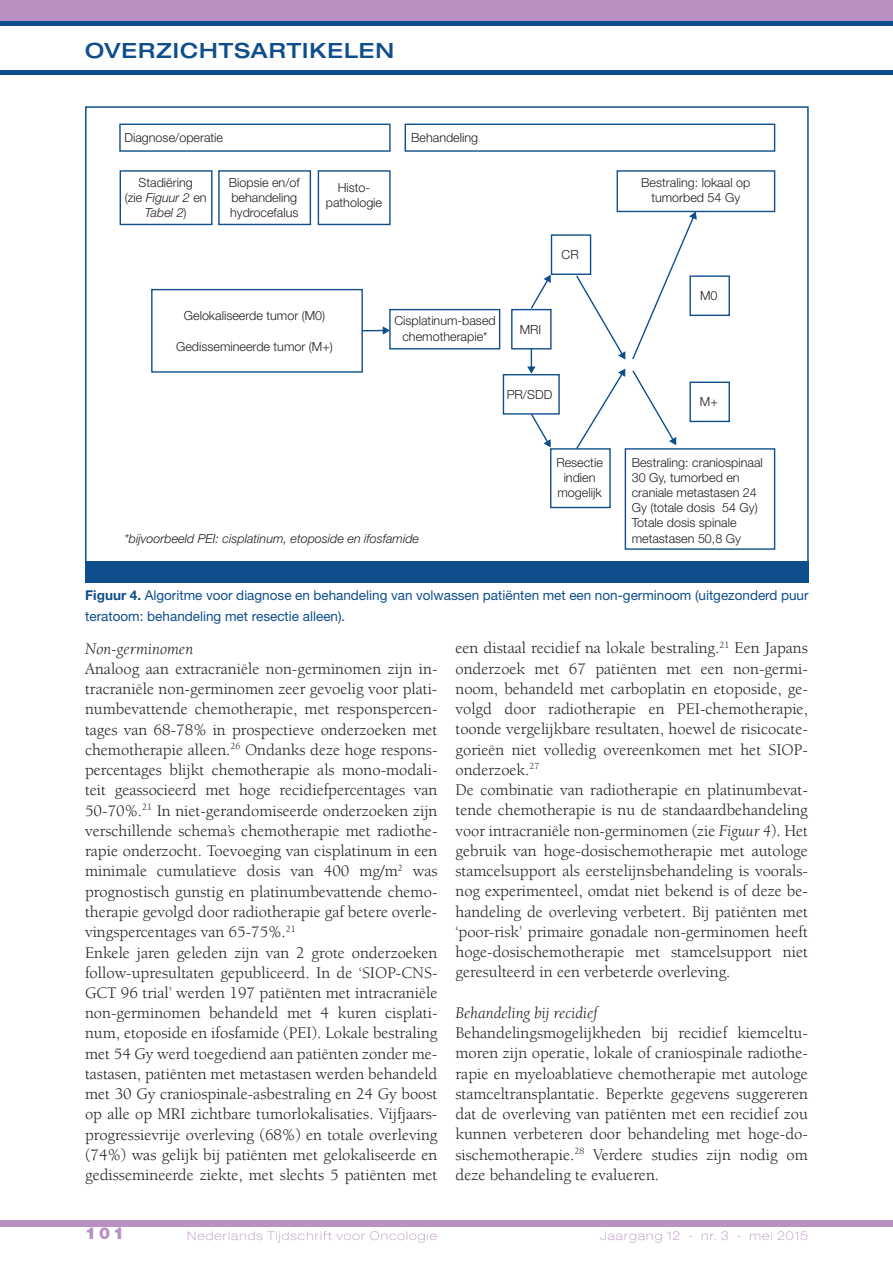
<style>
.page{position:relative;width:893px;height:1263px;background:#fff}
.page>*{position:absolute;margin:0;border:0;box-sizing:border-box;transform-origin:0 0}
.t1{font:500 expanded 21px "Helvetica Neue LT Std";letter-spacing:.05em;color:#0f4e8c}
.t2{font:16.5px/20.2px "Berkeley LT";color:#231f20}
.t3{font:italic 16.5px "Berkeley LT";color:#231f20}
.t4{font:900 16.5px "Helvetica Neue LT Std";color:#b890c2}
.t5{font:13.5px/21px "Helvetica Neue LT Std";color:#0f4e8c}
.t6{font:300 12.6px/15px "Helvetica Neue LT Std";color:#231f20;text-align:center}
.t7{font:italic 300 12.6px "Helvetica Neue LT Std";color:#231f20}
.t8{font:100 expanded 12px "Helvetica Neue LT Std";letter-spacing:.09em;color:#b890c2}
.s1{font-style:italic}
.s2{font-weight:700}
</style>
<div class="page">
<div style="left:0;top:0;width:893px;height:23px;background:#b890c2"></div>
<div style="left:0;top:1220px;width:893px;height:7px;background:#b890c2"></div>
<hr style="left:0;top:70px;width:893px;height:4px;background:#0f4e8c">
<div style="left:0;top:21px;width:893px;height:5px;background:#0f4e8c"></div>
<svg style="left:85px;top:106px;width:724px;height:456px"></svg>
<div style="left:85px;top:562px;width:724px;height:21px;background:#0f4e8c"></div>
<p class="t1" style="left:85px;top:37px;width:311px">OVERZICHTSARTIKELEN</p>
<p class="t6" style="left:124px;top:129px;width:100px">Diagnose/operatie</p>
<p class="t6" style="left:125px;top:174px;width:83px">Stadiëring<br>(zie <span class="s1">Figuur 2</span> en<br><span class="s1">Tabel 2</span>)</p>
<p class="t6" style="left:229px;top:174px;width:72px;text-align:left">Biopsie en/of behandeling hydrocefalus</p>
<p class="t6" style="left:326px;top:180px;width:58px">Histo&shy;pathologie</p>
<p class="t6" style="left:411px;top:129px;width:68px">Behandeling</p>
<p class="t6" style="left:562px;top:247px;width:19px">CR</p>
<p class="t6" style="left:184px;top:308px;width:143px">Gelokaliseerde tumor (M0)</p>
<p class="t6" style="left:176px;top:338px;width:158px">Gedissemineerde tumor (M+)</p>
<p class="t6" style="left:394px;top:313px;width:103px">Cisplatinum-based chemotherapie*</p>
<p class="t6" style="left:520px;top:322px;width:23px">MRI</p>
<p class="t6" style="left:507px;top:387px;width:47px">PR/SDD</p>
<p class="t6" style="left:641px;top:174px;width:111px">Bestraling: lokaal op tumorbed 54 Gy</p>
<p class="t6" style="left:700px;top:288px;width:19px">M0</p>
<p class="t6" style="left:700px;top:394px;width:19px">M+</p>
<p class="t7" style="left:124px;top:531px;width:296px">*bijvoorbeeld PEI: cisplatinum, etoposide en ifosfamide</p>
<p class="t6" style="left:556px;top:455px;width:48px">Resectie indien mogelijk</p>
<p class="t6" style="left:632px;top:455px;width:133px;text-align:left">Bestraling: craniospinaal<br>30 Gy, tumorbed en craniale metastasen 24<br>Gy (totale dosis 54 Gy)<br>Totale dosis spinale metastasen 50,8 Gy</p>
<p class="t5" style="left:85px;top:585px;width:725px"><span class="s2">Figuur 4.</span> Algoritme voor diagnose en behandeling van volwassen patiënten met een non-germinoom (uitgezonderd puur teratoom: behandeling met resectie alleen).</p>
<p class="t3" style="left:85px;top:640px;width:110px">Non-germinomen</p>
<p class="t2" style="left:85px;top:659px;width:354px">Analoog aan extracraniële non-germinomen zijn in&shy;tracraniële non-germinomen zeer gevoelig voor plati&shy;numbevattende chemotherapie, met responspercen&shy;tages van 68-78% in prospectieve onderzoeken met chemotherapie alleen.<sup>26</sup> Ondanks deze hoge respons&shy;percentages blijkt chemotherapie als mono-modali&shy;teit geassocieerd met hoge recidiefpercentages van 50-70%.<sup>21</sup> In niet-gerandomiseerde onderzoeken zijn verschillende schema’s chemotherapie met radiothe&shy;rapie onderzocht. Toevoeging van cisplatinum in een minimale cumulatieve dosis van 400 mg/m<sup>2</sup> was prognostisch gunstig en platinumbevattende chemo&shy;therapie gevolgd door radiotherapie gaf betere overle&shy;vingspercentages van 65-75%.<sup>21<br></sup>Enkele jaren geleden zijn van 2 grote onderzoeken follow-upresultaten gepubliceerd. In de ‘SIOP-CNS-GCT 96 trial’ werden 197 patiënten met intracraniële non-germinomen behandeld met 4 kuren cisplati&shy;num, etoposide en ifosfamide (PEI). Lokale bestraling met 54 Gy werd toegediend aan patiënten zonder me&shy;tastasen, patiënten met metastasen werden behandeld met 30 Gy craniospinale-asbestraling en 24 Gy boost op alle op MRI zichtbare tumorlokalisaties. Vijfjaars&shy;progressievrije overleving (68%) en totale overleving (74%) was gelijk bij patiënten met gelokaliseerde en gedissemineerde ziekte, met slechts 5 patiënten met</p>
<p class="t2" style="left:455px;top:638px;width:354px">een distaal recidief na lokale bestraling.<sup>21</sup> Een Japans onderzoek met 67 patiënten met een non-germi&shy;noom, behandeld met carboplatin en etoposide, ge&shy;volgd door radiotherapie en PEI-chemotherapie, toonde vergelijkbare resultaten, hoewel de risicocate&shy;gorieën niet volledig overeenkomen met het SIOP&shy;onderzoek.<sup>27<br></sup>De combinatie van radiotherapie en platinumbevat&shy;tende chemotherapie is nu de standaardbehandeling voor intracraniële non-germinomen (zie <span class="s1">Figuur 4</span>). Het gebruik van hoge-dosischemotherapie met autologe stamcelsupport als eerstelijnsbehandeling is voorals&shy;nog experimenteel, omdat niet bekend is of deze be&shy;handeling de overleving verbetert. Bij patiënten met ‘poor-risk’ primaire gonadale non-germinomen heeft hoge-dosischemotherapie met stamcelsupport niet geresulteerd in een verbeterde overleving.</p>
<p class="t3" style="left:455px;top:1004px;width:144px">Behandeling bij recidief</p>
<p class="t2" style="left:455px;top:1023px;width:354px;text-align:justify">Behandelingsmogelijkheden bij recidief kiemceltu&shy;moren zijn operatie, lokale of craniospinale radiothe&shy;rapie en myeloablatieve chemotherapie met autologe stamceltransplantatie. Beperkte gegevens suggereren dat de overleving van patiënten met een recidief zou kunnen verbeteren door behandeling met hoge-do&shy;sischemotherapie.<sup>28</sup> Verdere studies zijn nodig om deze behandeling te evalueren.</p>
<p class="t4" style="left:85px;top:1223px;width:41px">101</p>
<p class="t8" style="left:187px;top:1228px;width:251px">Nederlands Tijdschrift voor Oncologie</p>
<p class="t8" style="left:600px;top:1228px;width:209px">Jaargang 12 - nr. 3 - mei 2015</p>
</div>
